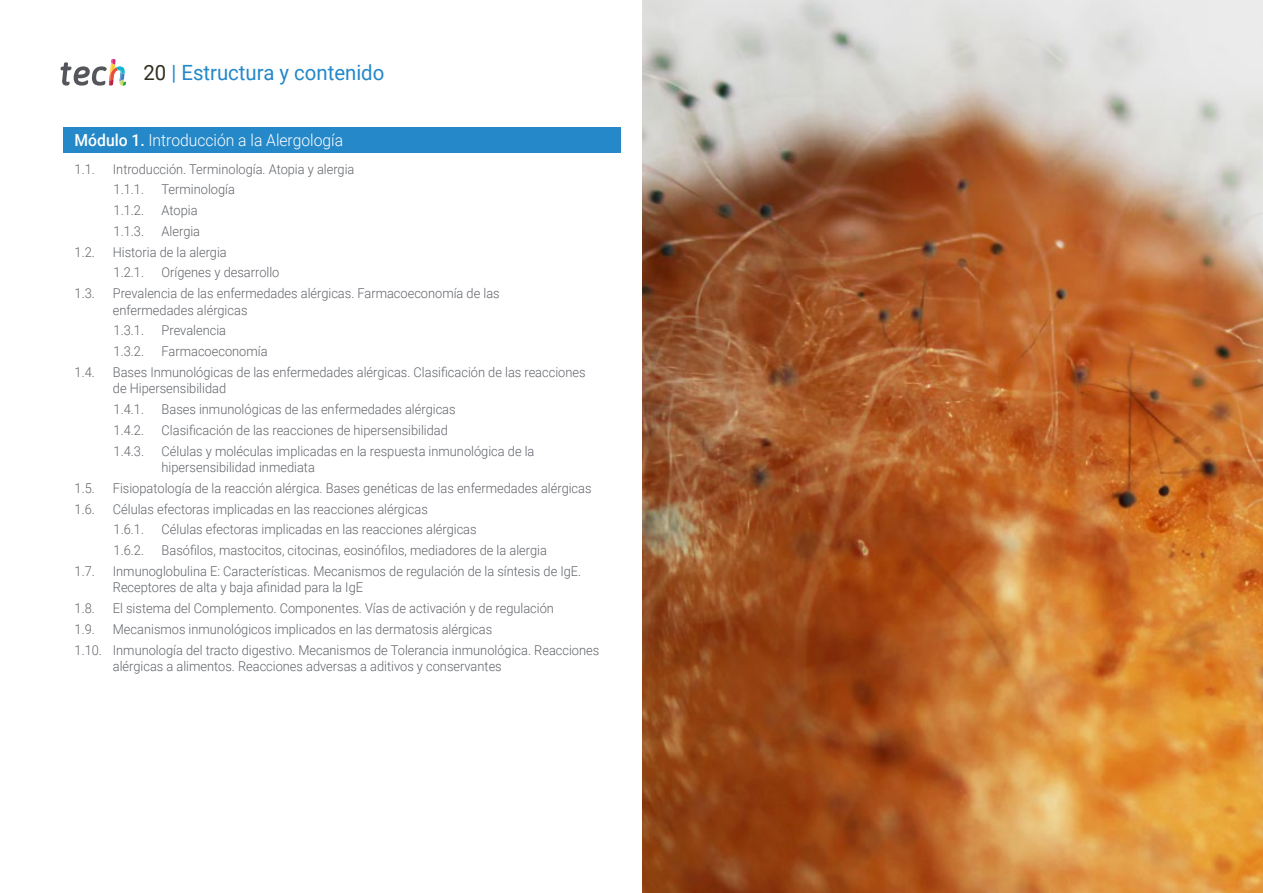
<style>
.page{position:relative;width:1263px;height:893px;background:#fff}
.page>*{position:absolute;margin:0;border:0;box-sizing:border-box;transform-origin:0 0}
.t1{font:21px "Roboto";color:#2488c9}
.t2{font:300 16.5px "Roboto";color:#fff;scale:.95 1}
.t3{font:300 13.5px/20.7px "Roboto";color:#61646a;scale:.95 1}
.s1{color:#312e20}
.s2{font-weight:500}
</style>
<div class="page">
<div style="left:64px;top:128px;width:557px;height:25px;background:#2488c9"></div>
<img style="left:642px;top:0;width:621px;height:893px">
<svg style="left:61px;top:59px;width:65px;height:27px"></svg>
<h1 class="t1" style="left:144px;top:57px;width:242px"><span class="s1">20</span> | Estructura y contenido</h1>
<p class="t2" style="left:75px;top:129px;width:284px"><span class="s2">Módulo 1.</span> Introducción a la Alergología</p>
<p class="t3" style="left:75px;top:158px;width:23px">1.1.</p>
<p class="t3" style="left:113px;top:158px;width:256px">Introducción. Terminología. Atopia y alergia<br>1.1.1.</p>
<p class="t3" style="left:162px;top:179px;width:79px">Terminología</p>
<p class="t3" style="left:114px;top:199px;width:34px">1.1.2.</p>
<p class="t3" style="left:162px;top:199px;width:39px">Atopia</p>
<p class="t3" style="left:114px;top:220px;width:34px">1.1.3.</p>
<p class="t3" style="left:162px;top:220px;width:42px">Alergia</p>
<p class="t3" style="left:75px;top:241px;width:23px">1.2.</p>
<p class="t3" style="left:113px;top:241px;width:121px">Historia de la alergia<br>1.2.1.</p>
<p class="t3" style="left:162px;top:262px;width:126px">Orígenes y desarrollo</p>
<p class="t3" style="left:75px;top:282px;width:23px">1.3.</p>
<p class="t3" style="left:113px;top:284px;width:409px;line-height:16.5px">Prevalencia de las enfermedades alérgicas. Farmacoeconomía de las enfermedades alérgicas</p>
<p class="t3" style="left:114px;top:320px;width:34px">1.3.1.</p>
<p class="t3" style="left:162px;top:320px;width:69px">Prevalencia</p>
<p class="t3" style="left:114px;top:340px;width:34px">1.3.2.</p>
<p class="t3" style="left:162px;top:340px;width:113px">Farmacoeconomía</p>
<p class="t3" style="left:75px;top:361px;width:23px">1.4.</p>
<p class="t3" style="left:113px;top:363px;width:499px;line-height:16.5px">Bases Inmunológicas de las enfermedades alérgicas. Clasificación de las reacciones de Hipersensibilidad</p>
<p class="t3" style="left:114px;top:398px;width:34px">1.4.1.</p>
<p class="t3" style="left:162px;top:398px;width:311px">Bases inmunológicas de las enfermedades alérgicas</p>
<p class="t3" style="left:114px;top:419px;width:34px">1.4.2.</p>
<p class="t3" style="left:162px;top:419px;width:303px">Clasificación de las reacciones de hipersensibilidad</p>
<p class="t3" style="left:114px;top:440px;width:34px">1.4.3.</p>
<p class="t3" style="left:162px;top:442px;width:394px;line-height:16.5px">Células y moléculas implicadas en la respuesta inmunológica de la hipersensibilidad inmediata</p>
<p class="t3" style="left:75px;top:477px;width:23px">1.5.</p>
<p class="t3" style="left:113px;top:477px;width:505px">Fisiopatología de la reacción alérgica. Bases genéticas de las enfermedades alérgicas</p>
<p class="t3" style="left:75px;top:498px;width:23px">1.6.</p>
<p class="t3" style="left:113px;top:498px;width:333px">Células efectoras implicadas en las reacciones alérgicas<br>1.6.1.</p>
<p class="t3" style="left:162px;top:519px;width:333px">Células efectoras implicadas en las reacciones alérgicas</p>
<p class="t3" style="left:114px;top:539px;width:34px">1.6.2.</p>
<p class="t3" style="left:162px;top:539px;width:407px">Basófilos, mastocitos, citocinas, eosinófilos, mediadores de la alergia</p>
<p class="t3" style="left:75px;top:560px;width:23px">1.7.</p>
<p class="t3" style="left:113px;top:562px;width:495px;line-height:16.5px">Inmunoglobulina E: Características. Mecanismos de regulación de la síntesis de IgE.<br>Receptores de alta y baja afinidad para la IgE</p>
<p class="t3" style="left:75px;top:597px;width:23px">1.8.</p>
<p class="t3" style="left:113px;top:597px;width:466px">El sistema del Complemento. Componentes. Vías de activación y de regulación</p>
<p class="t3" style="left:75px;top:618px;width:23px">1.9.</p>
<p class="t3" style="left:75px;top:618px;width:554px;text-indent:38px">Mecanismos inmunológicos implicados en las dermatosis alérgicas<br>1.10. Inmunología del tracto digestivo. Mecanismos de Tolerancia inmunológica. Reacciones</p>
<p class="t3" style="left:113px;top:655px;width:411px">alérgicas a alimentos. Reacciones adversas a aditivos y conservantes</p>
</div>
